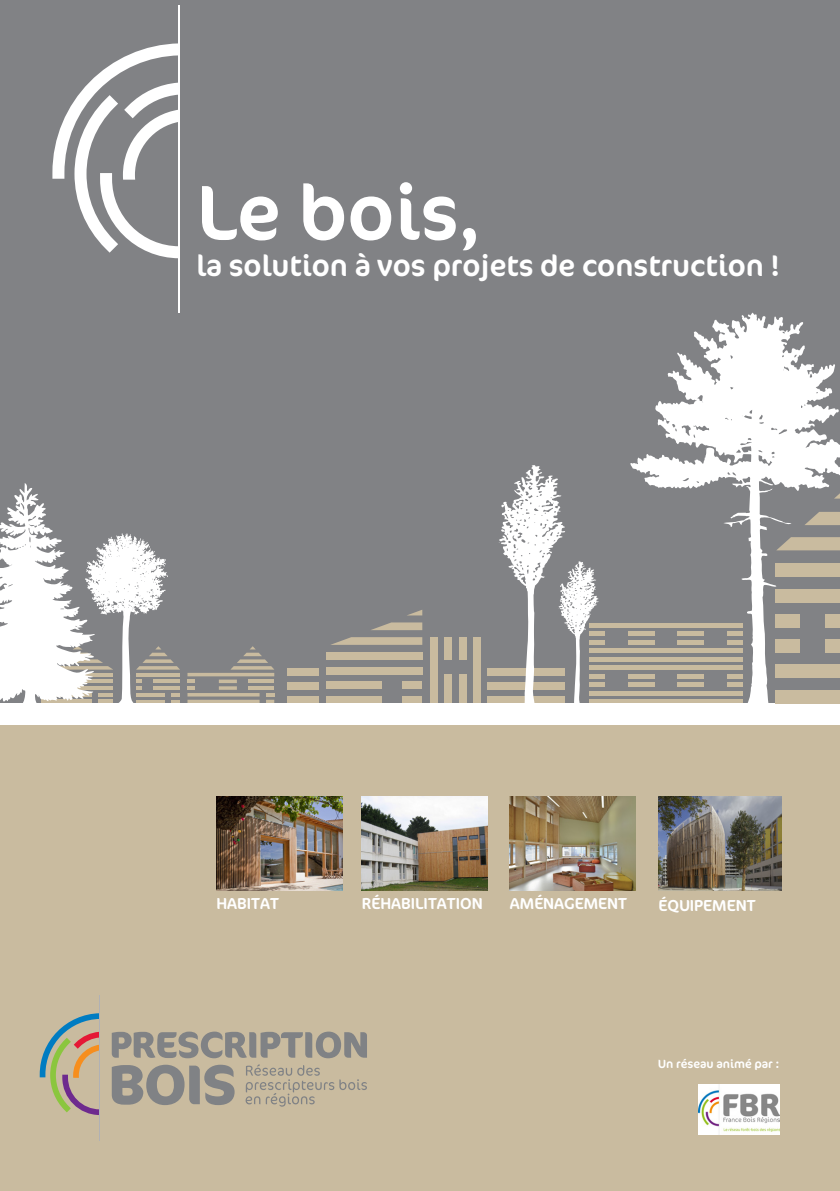
<style>
.page{position:relative;width:840px;height:1191px;background:#fff}
.page>*{position:absolute;margin:0;border:0;box-sizing:border-box;transform-origin:0 0}
.t1{font:78px "Cocon";color:#fff}
.t2{font:30px "Cocon";color:#fff}
.t3{font:16px "Cocon";color:#fff}
.t4{font:12px "Cocon";color:#fff}
</style>
<div class="page">
<div style="left:0;top:725px;width:839px;height:466px;background:#c9bb9f"></div>
<svg style="left:40px;top:1013px;width:60px;height:102px"></svg>
<hr style="left:100px;top:995px;width:1px;height:145px;background:#b0b1b5">
<svg style="left:112px;top:1031px;width:255px;height:27px"></svg>
<svg style="left:245px;top:1064px;width:122px;height:42px"></svg>
<svg style="left:112px;top:1064px;width:122px;height:41px"></svg>
<div style="left:0;top:0;width:839px;height:725px;background:#818285"></div>
<hr style="left:589px;top:623px;width:153px;height:4px;background:#c9bb9f">
<div style="left:589px;top:699px;width:153px;height:5px;background:#c9bb9f"></div>
<hr style="left:589px;top:691px;width:153px;height:4px;background:#c9bb9f">
<div style="left:627px;top:682px;width:27px;height:5px;background:#c9bb9f"></div>
<div style="left:589px;top:682px;width:15px;height:5px;background:#c9bb9f"></div>
<hr style="left:589px;top:674px;width:15px;height:4px;background:#c9bb9f">
<div style="left:589px;top:665px;width:153px;height:5px;background:#c9bb9f"></div>
<hr style="left:589px;top:657px;width:153px;height:4px;background:#c9bb9f">
<div style="left:589px;top:648px;width:153px;height:5px;background:#c9bb9f"></div>
<hr style="left:589px;top:640px;width:15px;height:4px;background:#c9bb9f">
<div style="left:589px;top:631px;width:15px;height:5px;background:#c9bb9f"></div>
<div style="left:627px;top:631px;width:27px;height:5px;background:#c9bb9f"></div>
<svg style="left:187px;top:646px;width:87px;height:57px"></svg>
<div style="left:326px;top:652px;width:96px;height:7px;background:#c9bb9f"></div>
<div style="left:326px;top:667px;width:96px;height:7px;background:#c9bb9f"></div>
<div style="left:402px;top:681px;width:20px;height:8px;background:#c9bb9f"></div>
<div style="left:326px;top:681px;width:56px;height:8px;background:#c9bb9f"></div>
<div style="left:326px;top:696px;width:56px;height:8px;background:#c9bb9f"></div>
<div style="left:487px;top:696px;width:78px;height:8px;background:#c9bb9f"></div>
<div style="left:487px;top:682px;width:78px;height:7px;background:#c9bb9f"></div>
<div style="left:487px;top:667px;width:78px;height:8px;background:#c9bb9f"></div>
<div style="left:286px;top:696px;width:32px;height:8px;background:#c9bb9f"></div>
<div style="left:286px;top:682px;width:32px;height:7px;background:#c9bb9f"></div>
<div style="left:286px;top:667px;width:32px;height:8px;background:#c9bb9f"></div>
<div style="left:402px;top:696px;width:20px;height:8px;background:#c9bb9f"></div>
<svg style="left:331px;top:637px;width:91px;height:8px"></svg>
<svg style="left:371px;top:622px;width:51px;height:8px"></svg>
<svg style="left:408px;top:610px;width:14px;height:5px"></svg>
<div style="left:430px;top:637px;width:7px;height:67px;background:#c9bb9f"></div>
<div style="left:444px;top:674px;width:8px;height:30px;background:#c9bb9f"></div>
<div style="left:444px;top:637px;width:8px;height:22px;background:#c9bb9f"></div>
<div style="left:458px;top:674px;width:8px;height:30px;background:#c9bb9f"></div>
<div style="left:458px;top:637px;width:8px;height:22px;background:#c9bb9f"></div>
<div style="left:472px;top:637px;width:8px;height:67px;background:#c9bb9f"></div>
<div style="left:0;top:703px;width:839px;height:22px;background:#fff"></div>
<img style="left:216px;top:796px;width:126px;height:94px">
<img style="left:361px;top:796px;width:126px;height:94px">
<img style="left:509px;top:796px;width:126px;height:94px">
<img style="left:658px;top:796px;width:123px;height:94px">
<img style="left:698px;top:1084px;width:81px;height:50px">
<svg style="left:52px;top:43px;width:127px;height:215px"></svg>
<hr style="left:179px;top:6px;width:1px;height:307px;background:#fff">
<svg style="left:498px;top:465px;width:100px;height:238px"></svg>
<svg style="left:629px;top:312px;width:210px;height:392px"></svg>
<svg style="left:0;top:483px;width:180px;height:220px"></svg>
<p class="t1" style="left:196px;top:165px;width:285px">Le bois,</p>
<p class="t2" style="left:196px;top:247px;width:585px">la solution à vos projets de construction !</p>
<p class="t3" style="left:216px;top:893px;width:64px">HABITAT</p>
<p class="t3" style="left:361px;top:893px;width:122px">RÉHABILITATION</p>
<p class="t3" style="left:509px;top:893px;width:118px">AMÉNAGEMENT</p>
<p class="t3" style="left:658px;top:895px;width:98px">ÉQUIPEMENT</p>
<p class="t4" style="left:658px;top:1056px;width:123px">Un réseau animé par :</p>
</div>
